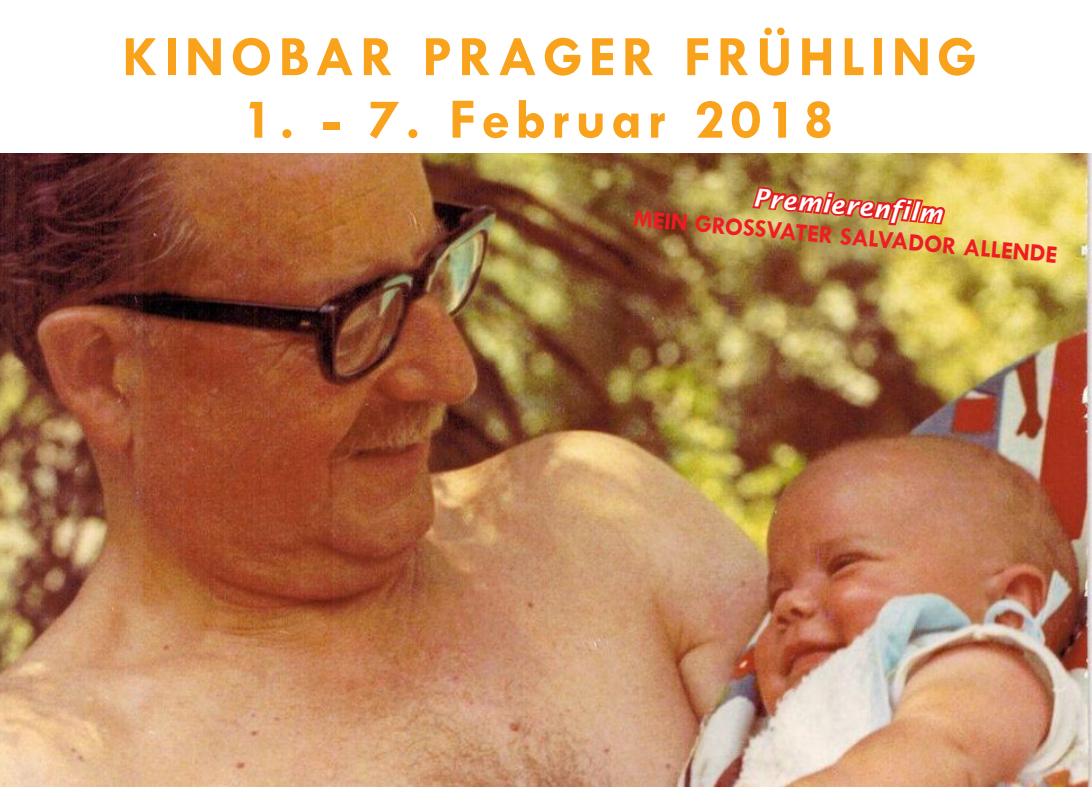
<style>
.page{position:relative;width:1092px;height:787px;background:#fff}
.page>*{position:absolute;margin:0;border:0;box-sizing:border-box;transform-origin:0 0}
.t1{font:700 57.5px "Tw Cen";letter-spacing:.1em;color:#f9a21c}
.t2{font:700 25px "Tw Cen";color:#ee1d23}
.t3{font:italic 600 25px "Lucida Sans";color:#fff}
</style>
<div class="page">
<img style="left:0;top:153px;width:1091px;height:634px">
<svg style="left:749px;top:176px;width:198px;height:62px;background:#c58144"></svg>
<p class="t1" style="left:122px;top:22px;width:856px">KINOBAR PRAGER FRÜHLING</p>
<p class="t1" style="left:243px;top:85px;width:592px">1. - 7. Februar 2018</p>
<p class="t3" style="left:754px;top:183px;width:192px;rotate:5deg">Premierenfilm</p>
<p class="t2" style="left:634px;top:203px;width:427px;rotate:5deg">MEIN GROSSVATER SALVADOR ALLENDE</p>
</div>
